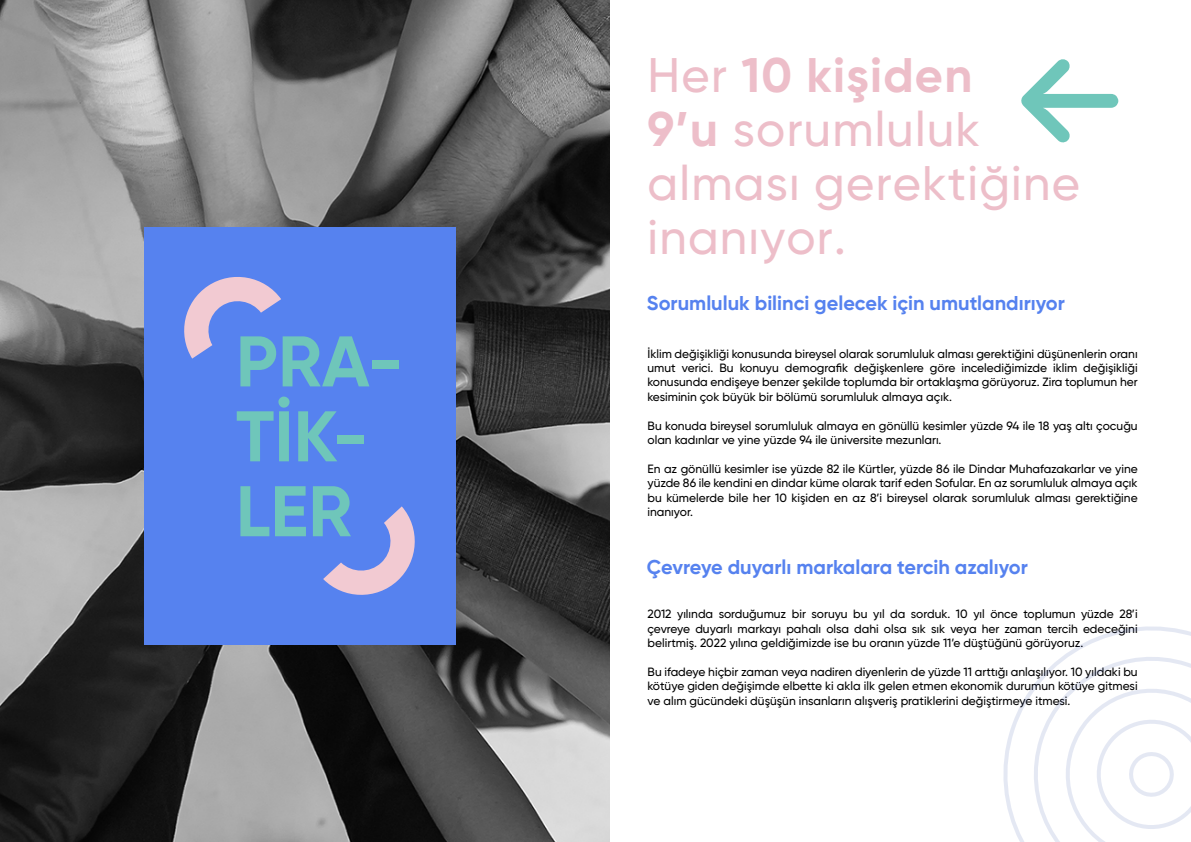
<style>
.page{position:relative;width:1191px;height:842px;background:#fff}
.page>*{position:absolute;margin:0;border:0;box-sizing:border-box;transform-origin:0 0}
.t1{font:700 71.5px/74.9px "Gilroy";color:#6fc6ba}
.t2{font:500 48.5px/54.1px "Gilroy";letter-spacing:.025em;color:#edbec9}
.t3{font:700 20px "Gilroy";color:#5682ef}
.t4{font:500 12px/14.4px "Gilroy";color:#000;text-align:justify}
.s1{font-weight:700}
</style>
<div class="page">
<img style="left:0;top:0;width:609px;height:842px">
<svg style="left:1003px;top:626px;width:188px;height:216px"></svg>
<div style="left:145px;top:227px;width:311px;height:418px;background:#5682ef"></div>
<svg style="left:323px;top:506px;width:92px;height:89px"></svg>
<svg style="left:184px;top:277px;width:97px;height:82px"></svg>
<svg style="left:1021px;top:59px;width:97px;height:84px"></svg>
<h1 class="t1" style="left:236px;top:323px;width:169px">PRA-<br>TİK-<br>LER</h1>
<h2 class="t2" style="left:647px;top:48px;width:434px">Her <span class="s1">10 kişiden<br>9’u</span> sorumluluk alması gerektiğine inanıyor.</h2>
<h3 class="t3" style="left:647px;top:291px;width:420px">Sorumluluk bilinci gelecek için umutlandırıyor</h3>
<p class="t4" style="left:647px;top:346px;width:492px">İklim değişikliği konusunda bireysel olarak sorumluluk alması gerektiğini düşünenlerin oranı umut verici. Bu konuyu demografik değişkenlere göre incelediğimizde iklim değişikliği konusunda endişeye benzer şekilde toplumda bir ortaklaşma görüyoruz. Zira toplumun her kesiminin çok büyük bir bölümü sorumluluk almaya açık.</p>
<p class="t4" style="left:647px;top:418px;width:492px">Bu konuda bireysel sorumluluk almaya en gönüllü kesimler yüzde 94 ile 18 yaş altı çocuğu olan kadınlar ve yine yüzde 94 ile üniversite mezunları.</p>
<p class="t4" style="left:647px;top:461px;width:492px">En az gönüllü kesimler ise yüzde 82 ile Kürtler, yüzde 86 ile Dindar Muhafazakarlar ve yine yüzde 86 ile kendini en dindar küme olarak tarif eden Sofular. En az sorumluluk almaya açık bu kümelerde bile her 10 kişiden en az 8’i bireysel olarak sorumluluk alması gerektiğine inanıyor.</p>
<h3 class="t3" style="left:647px;top:555px;width:382px">Çevreye duyarlı markalara tercih azalıyor</h3>
<p class="t4" style="left:647px;top:607px;width:492px">2012 yılında sorduğumuz bir soruyu bu yıl da sorduk. 10 yıl önce toplumun yüzde 28’i çevreye duyarlı markayı pahalı olsa dahi olsa sık sık veya her zaman tercih edeceğini belirtmiş. 2022 yılına geldiğimizde ise bu oranın yüzde 11’e düştüğünü görüyoruz.</p>
<p class="t4" style="left:647px;top:664px;width:492px">Bu ifadeye hiçbir zaman veya nadiren diyenlerin de yüzde 11 arttığı anlaşılıyor. 10 yıldaki bu kötüye giden değişimde elbette ki akla ilk gelen etmen ekonomik durumun kötüye gitmesi ve alım gücündeki düşüşün insanların alışveriş pratiklerini değiştirmeye itmesi.</p>
</div>
